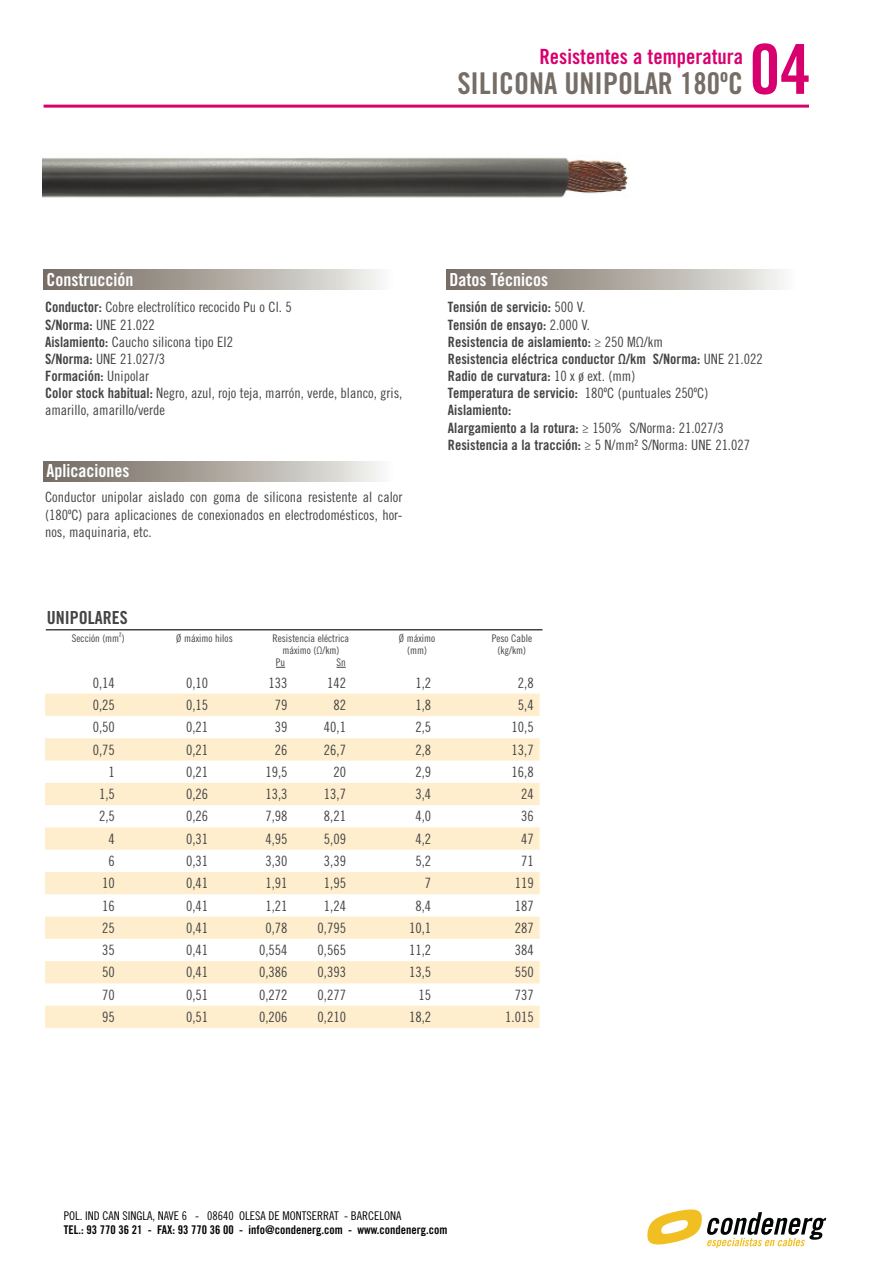
<style>
.page{position:relative;width:893px;height:1263px;background:#fff}
.page>*{position:absolute;margin:0;border:0;box-sizing:border-box;transform-origin:0 0}
.t1{font:69px "Trade Gothic LT Std Bd Cn 20";color:#d8006f}
.t2{font:30px "Trade Gothic LT Std Bd Cn 20";color:#756d66}
.t3{font:21px "Trade Gothic LT Std Bd Cn 20";color:#d8006f}
.t4{font:18px "Trade Gothic LT Std Bd Cn 20";color:#fff}
.t5{font:18px "Trade Gothic LT Std Bd Cn 20";color:#444}
.t6{font:14.25px/17.1px "Trade Gothic LT Std Cn 18";color:#444}
.t7{font:14.25px/17.1px "Trade Gothic LT Std Bd Cn 20";color:#444}
.t8{font:12px "Trade Gothic LT Std Bd Cn 20";color:#020303}
.t9{font:12px "Trade Gothic LT Std Cn 18";color:#020303}
.t10{font:10.5px/12px "Trade Gothic LT Std Cn 18";color:#444;text-align:center}
.s1{font-family:"Trade Gothic LT Std Bd Cn 20"}
.s2{font-family:"Trade Gothic LT Std Cn 18"}
</style>
<div class="page">
<svg style="left:647px;top:1209px;width:179px;height:39px"></svg>
<img style="left:43px;top:157px;width:585px;height:41px">
<svg style="left:45px;top:694px;width:495px;height:334px;fill:#feeecd"></svg>
<hr style="left:46px;top:629px;width:496px;height:1px;background:#444">
<hr style="left:44px;top:105px;width:765px;height:3px;background:#d8006f">
<div style="left:44px;top:270px;width:358px;height:20px;background:linear-gradient(to right,#6e645b,#f6f6f2)"></div>
<div style="left:446px;top:270px;width:358px;height:20px;background:linear-gradient(to right,#6e645a,#f6f6f2)"></div>
<div style="left:44px;top:461px;width:358px;height:20px;background:linear-gradient(to right,#6e645b,#f6f6f2)"></div>
<h3 class="t3" style="left:539px;top:43px;width:205px">Resistentes a temperatura</h3>
<h2 class="t2" style="left:457px;top:65px;width:287px">SILICONA UNIPOLAR 180ºC</h2>
<h1 class="t1" style="left:749px;top:27px;width:63px">04</h1>
<p class="t4" style="left:47px;top:269px;width:88px">Construcción</p>
<p class="t4" style="left:449px;top:269px;width:100px">Datos Técnicos</p>
<p class="t6" style="left:45px;top:299px;width:248px"><span class="s1">Conductor:</span> Cobre electrolítico recocido Pu o Cl. 5<br><span class="s1">S/Norma:</span> UNE 21.022<br><span class="s1">Aislamiento:</span> Caucho silicona tipo EI2<br><span class="s1">S/Norma:</span> UNE 21.027/3</p>
<p class="t7" style="left:45px;top:367px;width:105px">Formación: <span class="s2">Unipolar</span></p>
<p class="t6" style="left:45px;top:384px;width:359px"><span class="s1">Color stock habitual:</span> Negro, azul, rojo teja, marrón, verde, blanco, gris, amarillo, amarillo/verde</p>
<p class="t4" style="left:47px;top:460px;width:84px">Aplicaciones</p>
<p class="t6" style="left:45px;top:489px;width:359px;text-align:justify">Conductor unipolar aislado con goma de silicona resistente al calor (180ºC) para aplicaciones de conexionados en electrodomésticos, hor&shy;nos, maquinaria, etc.</p>
<p class="t5" style="left:47px;top:607px;width:82px">UNIPOLARES</p>
<p class="t7" style="left:448px;top:299px;width:316px">Tensión de servicio: <span class="s2">500 V.<br></span>Tensión de ensayo: <span class="s2">2.000 V.<br></span>Resistencia de aislamiento: <span class="s2">≥ 250 MΩ/km<br></span>Resistencia eléctrica conductor Ω/km S/Norma: <span class="s2">UNE 21.022<br></span>Radio de curvatura: <span class="s2">10 x ø ext. (mm)<br></span>Temperatura de servicio: <span class="s2">180ºC (puntuales 250ºC)<br></span>Aislamiento:<br>Alargamiento a la rotura: <span class="s2">≥ 150% S/Norma: 21.027/3</span></p>
<p class="t6" style="left:448px;top:436px;width:304px"><span class="s1">Resistencia a la tracción:</span> ≥ 5 N/mm² S/Norma: UNE 21.027</p>
<p class="t10" style="left:72px;top:632px;width:54px">Sección (mm<sup>²</sup>)</p>
<p class="t10" style="left:176px;top:632px;width:58px">Ø máximo hilos</p>
<p class="t10" style="left:273px;top:632px;width:78px">Resistencia eléctrica</p>
<p class="t10" style="left:282px;top:644px;width:58px">máximo (Ω/km)</p>
<p class="t10" style="left:276px;top:656px;width:11px">Pu</p>
<p class="t10" style="left:336px;top:656px;width:11px">Sn</p>
<p class="t10" style="left:399px;top:632px;width:38px">Ø máximo (mm)</p>
<p class="t10" style="left:492px;top:632px;width:42px">Peso Cable (kg/km)</p>
<p class="t6" style="left:93px;top:674px;width:24px">0,14</p>
<p class="t6" style="left:186px;top:674px;width:24px">0,10</p>
<p class="t6" style="left:269px;top:674px;width:20px">133</p>
<p class="t6" style="left:327px;top:674px;width:20px">142</p>
<p class="t6" style="left:415px;top:674px;width:17px">1,2</p>
<p class="t6" style="left:518px;top:674px;width:17px">2,8</p>
<p class="t6" style="left:93px;top:696px;width:24px">0,25</p>
<p class="t6" style="left:186px;top:696px;width:24px">0,15</p>
<p class="t6" style="left:275px;top:696px;width:14px">79</p>
<p class="t6" style="left:333px;top:696px;width:14px">82</p>
<p class="t6" style="left:415px;top:696px;width:17px">1,8</p>
<p class="t6" style="left:518px;top:696px;width:17px">5,4</p>
<p class="t6" style="left:93px;top:718px;width:24px">0,50</p>
<p class="t6" style="left:186px;top:718px;width:24px">0,21</p>
<p class="t6" style="left:275px;top:718px;width:14px">39</p>
<p class="t6" style="left:324px;top:718px;width:24px">40,1</p>
<p class="t6" style="left:415px;top:718px;width:17px">2,5</p>
<p class="t6" style="left:511px;top:718px;width:24px">10,5</p>
<p class="t6" style="left:93px;top:741px;width:24px">0,75</p>
<p class="t6" style="left:186px;top:741px;width:24px">0,21</p>
<p class="t6" style="left:275px;top:741px;width:14px">26</p>
<p class="t6" style="left:324px;top:741px;width:24px">26,7</p>
<p class="t6" style="left:415px;top:741px;width:17px">2,8</p>
<p class="t6" style="left:511px;top:741px;width:24px">13,7</p>
<p class="t6" style="left:109px;top:763px;width:8px">1</p>
<p class="t6" style="left:186px;top:763px;width:24px">0,21</p>
<p class="t6" style="left:265px;top:763px;width:24px">19,5</p>
<p class="t6" style="left:333px;top:763px;width:14px">20</p>
<p class="t6" style="left:415px;top:763px;width:17px">2,9</p>
<p class="t6" style="left:511px;top:763px;width:24px">16,8</p>
<p class="t6" style="left:99px;top:785px;width:17px">1,5</p>
<p class="t6" style="left:186px;top:785px;width:24px">0,26</p>
<p class="t6" style="left:265px;top:785px;width:24px">13,3</p>
<p class="t6" style="left:324px;top:785px;width:24px">13,7</p>
<p class="t6" style="left:415px;top:785px;width:17px">3,4</p>
<p class="t6" style="left:521px;top:785px;width:14px">24</p>
<p class="t6" style="left:99px;top:808px;width:17px">2,5</p>
<p class="t6" style="left:186px;top:808px;width:24px">0,26</p>
<p class="t6" style="left:265px;top:808px;width:24px">7,98</p>
<p class="t6" style="left:324px;top:808px;width:24px">8,21</p>
<p class="t6" style="left:415px;top:808px;width:17px">4,0</p>
<p class="t6" style="left:521px;top:808px;width:14px">36</p>
<p class="t6" style="left:109px;top:830px;width:8px">4</p>
<p class="t6" style="left:186px;top:830px;width:24px">0,31</p>
<p class="t6" style="left:265px;top:830px;width:24px">4,95</p>
<p class="t6" style="left:324px;top:830px;width:24px">5,09</p>
<p class="t6" style="left:415px;top:830px;width:17px">4,2</p>
<p class="t6" style="left:521px;top:830px;width:14px">47</p>
<p class="t6" style="left:109px;top:852px;width:8px">6</p>
<p class="t6" style="left:186px;top:852px;width:24px">0,31</p>
<p class="t6" style="left:265px;top:852px;width:24px">3,30</p>
<p class="t6" style="left:324px;top:852px;width:24px">3,39</p>
<p class="t6" style="left:415px;top:852px;width:17px">5,2</p>
<p class="t6" style="left:521px;top:852px;width:14px">71</p>
<p class="t6" style="left:102px;top:874px;width:14px">10</p>
<p class="t6" style="left:186px;top:874px;width:24px">0,41</p>
<p class="t6" style="left:265px;top:874px;width:24px">1,91</p>
<p class="t6" style="left:324px;top:874px;width:24px">1,95</p>
<p class="t6" style="left:425px;top:874px;width:8px">7</p>
<p class="t6" style="left:515px;top:874px;width:20px">119</p>
<p class="t6" style="left:102px;top:897px;width:14px">16</p>
<p class="t6" style="left:186px;top:897px;width:24px">0,41</p>
<p class="t6" style="left:265px;top:897px;width:24px">1,21</p>
<p class="t6" style="left:324px;top:897px;width:24px">1,24</p>
<p class="t6" style="left:415px;top:897px;width:17px">8,4</p>
<p class="t6" style="left:515px;top:897px;width:20px">187</p>
<p class="t6" style="left:102px;top:919px;width:14px">25</p>
<p class="t6" style="left:186px;top:919px;width:24px">0,41</p>
<p class="t6" style="left:265px;top:919px;width:24px">0,78</p>
<p class="t6" style="left:317px;top:919px;width:30px">0,795</p>
<p class="t6" style="left:409px;top:919px;width:24px">10,1</p>
<p class="t6" style="left:515px;top:919px;width:20px">287</p>
<p class="t6" style="left:102px;top:941px;width:14px">35</p>
<p class="t6" style="left:186px;top:941px;width:24px">0,41</p>
<p class="t6" style="left:259px;top:941px;width:30px">0,554</p>
<p class="t6" style="left:317px;top:941px;width:30px">0,565</p>
<p class="t6" style="left:409px;top:941px;width:24px">11,2</p>
<p class="t6" style="left:515px;top:941px;width:20px">384</p>
<p class="t6" style="left:102px;top:964px;width:14px">50</p>
<p class="t6" style="left:186px;top:964px;width:24px">0,41</p>
<p class="t6" style="left:259px;top:964px;width:30px">0,386</p>
<p class="t6" style="left:317px;top:964px;width:30px">0,393</p>
<p class="t6" style="left:409px;top:964px;width:24px">13,5</p>
<p class="t6" style="left:515px;top:964px;width:20px">550</p>
<p class="t6" style="left:102px;top:986px;width:14px">70</p>
<p class="t6" style="left:186px;top:986px;width:24px">0,51</p>
<p class="t6" style="left:259px;top:986px;width:30px">0,272</p>
<p class="t6" style="left:317px;top:986px;width:30px">0,277</p>
<p class="t6" style="left:418px;top:986px;width:14px">15</p>
<p class="t6" style="left:515px;top:986px;width:20px">737</p>
<p class="t6" style="left:102px;top:1008px;width:14px">95</p>
<p class="t6" style="left:186px;top:1008px;width:24px">0,51</p>
<p class="t6" style="left:259px;top:1008px;width:30px">0,206</p>
<p class="t6" style="left:317px;top:1008px;width:30px">0,210</p>
<p class="t6" style="left:409px;top:1008px;width:24px">18,2</p>
<p class="t6" style="left:505px;top:1008px;width:30px">1.015</p>
<p class="t9" style="left:64px;top:1208px;width:339px">POL. IND CAN SINGLA, NAVE 6 - 08640 OLESA DE MONTSERRAT - BARCELONA</p>
<p class="t8" style="left:64px;top:1223px;width:385px">TEL.: 93 770 36 21 - FAX: 93 770 36 00 - info@condenerg.com - www.condenerg.com</p>
</div>
